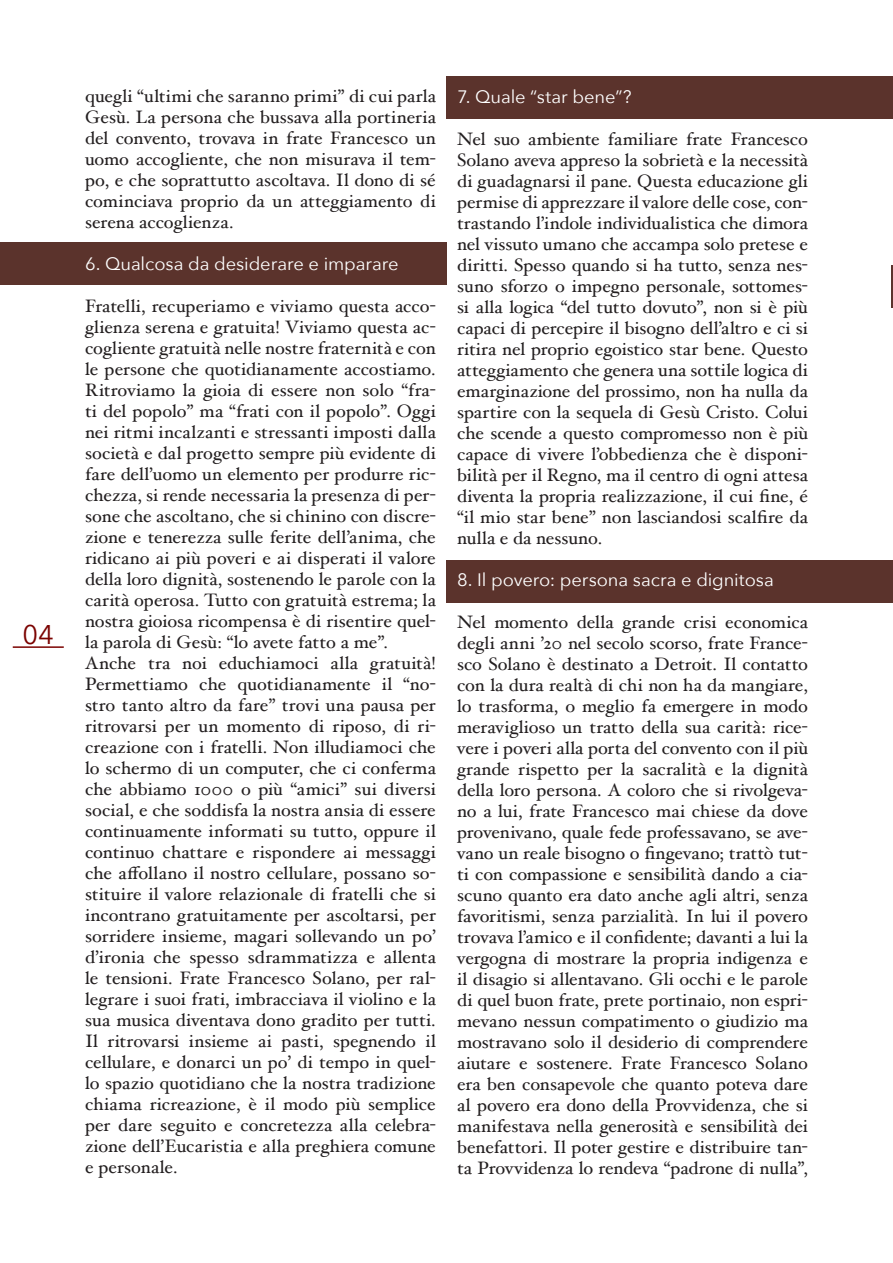
<style>
.page{position:relative;width:893px;height:1263px;background:#fff}
.page>*{position:absolute;margin:0;border:0;box-sizing:border-box;transform-origin:0 0}
.t1{font:27px "Avenir Next";color:#7b0300}
.Paragrafo{font:18px/21px "Hoefler Text";color:#231f20;text-align:justify}
.Paragrafo-2{font:18px "Avenir Next";letter-spacing:-.005em;color:#fff}
</style>
<div class="page">
<hr style="left:13px;top:646px;width:51px;height:2px;background:#7b0300">
<div style="left:0;top:242px;width:446px;height:43px;background:#5b332c"></div>
<div style="left:446px;top:77px;width:447px;height:42px;background:#5b332c"></div>
<div style="left:446px;top:560px;width:447px;height:42px;background:#5b332c"></div>
<hr style="left:892px;top:265px;width:1px;height:43px;background:#5b332c">
<h1 class="t1" style="left:23px;top:611px;width:33px">04</h1>
<p class="Paragrafo" style="left:85px;top:85px;width:352px">quegli “ultimi che saranno primi” di cui parla Gesù. La persona che bussava alla portineria del convento, trovava in frate Francesco un uomo accogliente, che non misurava il tem&shy;po, e che soprattutto ascoltava. Il dono di sé cominciava proprio da un atteggiamento di serena accoglienza.</p>
<p class="Paragrafo-2" style="left:85px;top:248px;width:315px">6. Qualcosa da desiderare e imparare</p>
<p class="Paragrafo" style="left:85px;top:295px;width:352px">Fratelli, recuperiamo e viviamo questa acco&shy;glienza serena e gratuita! Viviamo questa ac&shy;cogliente gratuità nelle nostre fraternità e con le persone che quotidianamente accostiamo.<br>Ritroviamo la gioia di essere non solo “fra&shy;ti del popolo” ma “frati con il popolo”. Oggi nei ritmi incalzanti e stressanti imposti dalla società e dal progetto sempre più evidente di fare dell’uomo un elemento per produrre ric&shy;chezza, si rende necessaria la presenza di per&shy;sone che ascoltano, che si chinino con discre&shy;zione e tenerezza sulle ferite dell’anima, che ridicano ai più poveri e ai disperati il valore della loro dignità, sostenendo le parole con la carità operosa. Tutto con gratuità estrema; la nostra gioiosa ricompensa è di risentire quel&shy;la parola di Gesù: “lo avete fatto a me”.</p>
<p class="Paragrafo" style="left:85px;top:652px;width:352px">Anche tra noi educhiamoci alla gratuità!<br>Permettiamo che quotidianamente il “no&shy;stro tanto altro da fare” trovi una pausa per ritrovarsi per un momento di riposo, di ri&shy;creazione con i fratelli. Non illudiamoci che lo schermo di un computer, che ci conferma che abbiamo 1000 o più “amici” sui diversi social, e che soddisfa la nostra ansia di essere continuamente informati su tutto, oppure il continuo chattare e rispondere ai messaggi che affollano il nostro cellulare, possano so&shy;stituire il valore relazionale di fratelli che si incontrano gratuitamente per ascoltarsi, per sorridere insieme, magari sollevando un po’ d’ironia che spesso sdrammatizza e allenta le tensioni. Frate Francesco Solano, per ral&shy;legrare i suoi frati, imbracciava il violino e la sua musica diventava dono gradito per tutti.<br>Il ritrovarsi insieme ai pasti, spegnendo il cellulare, e donarci un po’ di tempo in quel&shy;lo spazio quotidiano che la nostra tradizione chiama ricreazione, è il modo più semplice per dare seguito e concretezza alla celebra&shy;zione dell’Eucaristia e alla preghiera comune e personale.</p>
<p class="Paragrafo-2" style="left:457px;top:82px;width:176px">7. Quale “star bene”?</p>
<p class="Paragrafo" style="left:457px;top:128px;width:352px">Nel suo ambiente familiare frate Francesco Solano aveva appreso la sobrietà e la necessità di guadagnarsi il pane. Questa educazione gli permise di apprezzare il valore delle cose, con&shy;trastando l’indole individualistica che dimora nel vissuto umano che accampa solo pretese e diritti. Spesso quando si ha tutto, senza nes&shy;suno sforzo o impegno personale, sottomes&shy;si alla logica “del tutto dovuto”, non si è più capaci di percepire il bisogno dell’altro e ci si ritira nel proprio egoistico star bene. Questo atteggiamento che genera una sottile logica di emarginazione del prossimo, non ha nulla da spartire con la sequela di Gesù Cristo. Colui che scende a questo compromesso non è più capace di vivere l’obbedienza che è disponi&shy;bilità per il Regno, ma il centro di ogni attesa diventa la propria realizzazione, il cui fine, é “il mio star bene” non lasciandosi scalfire da nulla e da nessuno.</p>
<p class="Paragrafo-2" style="left:457px;top:565px;width:318px">8. Il povero: persona sacra e dignitosa</p>
<p class="Paragrafo" style="left:457px;top:611px;width:352px">Nel momento della grande crisi economica degli anni ’20 nel secolo scorso, frate France&shy;sco Solano è destinato a Detroit. Il contatto con la dura realtà di chi non ha da mangiare, lo trasforma, o meglio fa emergere in modo meraviglioso un tratto della sua carità: rice&shy;vere i poveri alla porta del convento con il più grande rispetto per la sacralità e la dignità della loro persona. A coloro che si rivolgeva&shy;no a lui, frate Francesco mai chiese da dove provenivano, quale fede professavano, se ave&shy;vano un reale bisogno o fingevano; trattò tut&shy;ti con compassione e sensibilità dando a cia&shy;scuno quanto era dato anche agli altri, senza favoritismi, senza parzialità. In lui il povero trovava l’amico e il confidente; davanti a lui la vergogna di mostrare la propria indigenza e il disagio si allentavano. Gli occhi e le parole di quel buon frate, prete portinaio, non espri&shy;mevano nessun compatimento o giudizio ma mostravano solo il desiderio di comprendere aiutare e sostenere. Frate Francesco Solano era ben consapevole che quanto poteva dare al povero era dono della Provvidenza, che si manifestava nella generosità e sensibilità dei benefattori. Il poter gestire e distribuire tan&shy;ta Provvidenza lo rendeva “padrone di nulla”,</p>
</div>
